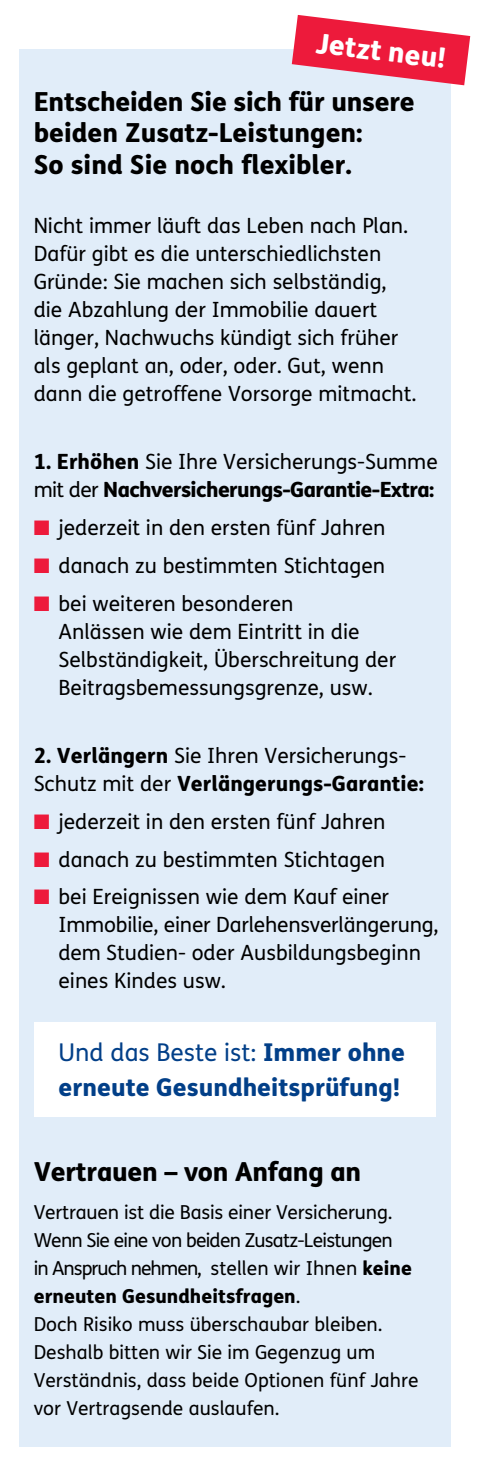
<style>
.page{position:relative;width:485px;height:1474px;background:#fff}
.page>*{position:absolute;margin:0;border:0;box-sizing:border-box;transform-origin:0 0}
.t1{font:800 28px "FS Me";color:#fff}
.t2{font:800 26.25px/31.5px "FS Me";letter-spacing:-.01em;color:#000}
.t3{font:800 24.5px/35px "FS Me";color:#023f88}
.t4{font:21px/28px "FS Me";color:#000}
.t5{font:800 21px/28px "FS Me";letter-spacing:-.03em;color:#000}
.t6{font:800 21px/28px "FS Me";color:#000}
.t7{font:19.25px/28px "FS Me";color:#000}
.s1{font-weight:400}
.s2{color:#ed1a3b}
.s3{font-weight:800}
</style>
<div class="page">
<div style="left:19px;top:50px;width:431px;height:1396px;background:#e1edf9"></div>
<svg style="left:292px;top:15px;width:178px;height:70px"></svg>
<div style="left:34px;top:1021px;width:402px;height:95px;background:#fff"></div>
<p class="t1" style="left:318px;top:21px;width:133px;rotate:7deg">Jetzt neu!</p>
<p class="t2" style="left:34px;top:84px;width:382px">Entscheiden Sie sich für unsere beiden Zusatz-Leistungen:<br>So sind Sie noch flexibler.</p>
<p class="t4" style="left:34px;top:211px;width:384px">Nicht immer läuft das Leben nach Plan.<br>Dafür gibt es die unterschiedlichsten Gründe: Sie machen sich selbständig, die Abzahlung der Immobilie dauert länger, Nachwuchs kündigt sich früher als geplant an, oder, oder. Gut, wenn dann die getroffene Vorsorge mitmacht.</p>
<p class="t5" style="left:34px;top:446px;width:405px">1. Erhöhen <span class="s1">Sie Ihre Versicherungs-Summe mit der</span> Nachversicherungs-Garantie-Extra:</p>
<p class="t4" style="left:34px;top:513px;width:353px"><span class="s2">■</span> jederzeit in den ersten fünf Jahren</p>
<p class="t4" style="left:34px;top:551px;width:353px"><span class="s2">■</span> danach zu bestimmten Stichtagen</p>
<p class="t4" style="left:59px;top:589px;width:339px;text-indent:-25px"><span class="s2">■</span> bei weiteren besonderen<br>Anlässen wie dem Eintritt in die<br>Selbständigkeit, Überschreitung der<br>Beitragsbemessungsgrenze, usw.</p>
<p class="t6" style="left:34px;top:740px;width:392px">2. Verlängern <span class="s1">Sie Ihren Versicherungs-<br>Schutz mit der</span> Verlängerungs-Garantie:</p>
<p class="t4" style="left:34px;top:806px;width:353px"><span class="s2">■</span> jederzeit in den ersten fünf Jahren</p>
<p class="t4" style="left:34px;top:844px;width:353px"><span class="s2">■</span> danach zu bestimmten Stichtagen</p>
<p class="t4" style="left:59px;top:882px;width:381px;text-indent:-25px"><span class="s2">■</span> bei Ereignissen wie dem Kauf einer Immobilie, einer Darlehensverlängerung, dem Studien- oder Ausbildungsbeginn eines Kindes usw.</p>
<p class="t3" style="left:59px;top:1033px;width:348px"><span class="s1">Und das Beste ist:</span> Immer ohne erneute Gesundheitsprüfung!</p>
<p class="t2" style="left:34px;top:1154px;width:329px">Vertrauen – von Anfang an</p>
<p class="t7" style="left:34px;top:1197px;width:386px">Vertrauen ist die Basis einer Versicherung.<br>Wenn Sie eine von beiden Zusatz-Leistungen<br>in Anspruch nehmen, stellen wir Ihnen <span class="s3">keine erneuten Gesundheitsfragen</span>.<br>Doch Risiko muss überschaubar bleiben.<br>Deshalb bitten wir Sie im Gegenzug um Verständnis, dass beide Optionen fünf Jahre vor Vertragsende auslaufen.</p>
</div>
